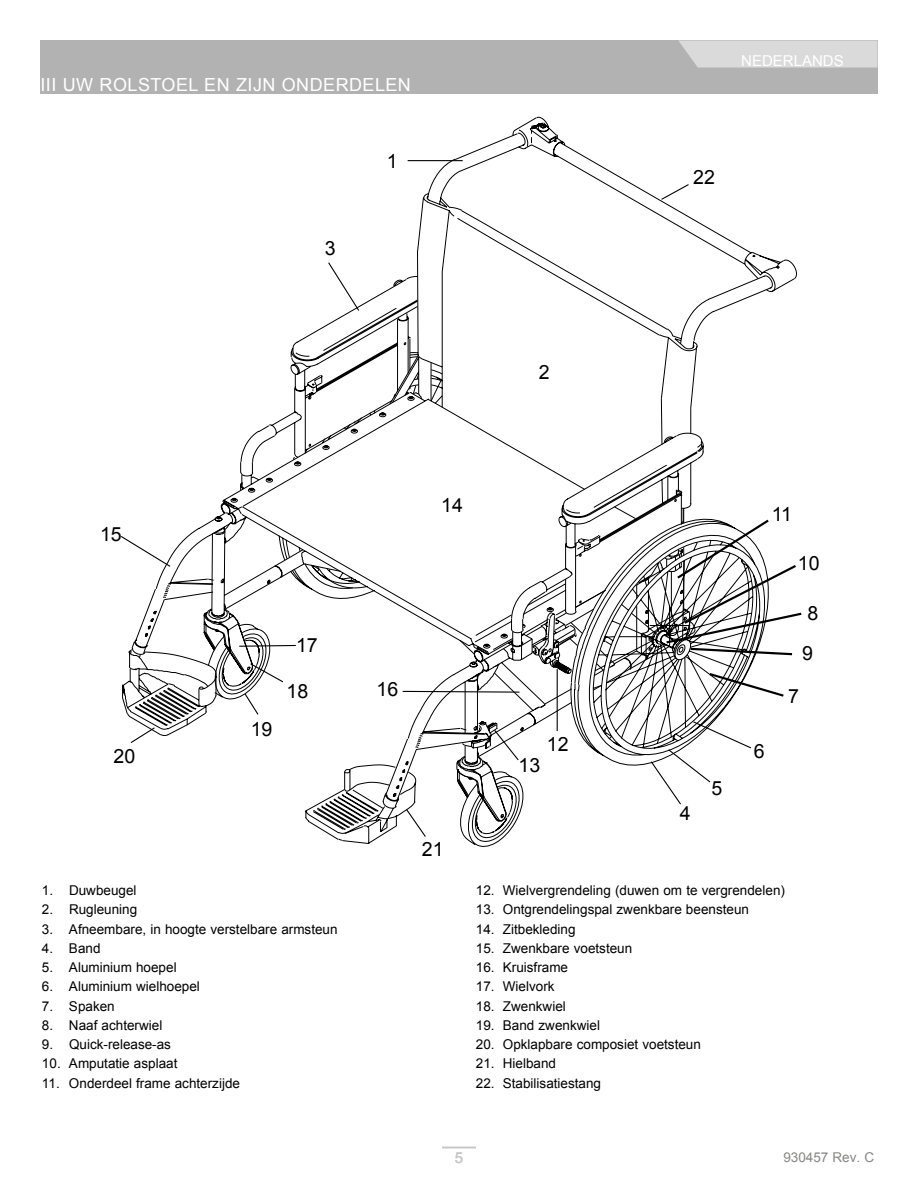
<style>
.page{position:relative;width:918px;height:1188px;background:#fff}
.page>*{position:absolute;margin:0;border:0;box-sizing:border-box;transform-origin:0 0}
.t1{font:19.65px "Arial";color:#000}
.t2{font:18px "Arial";letter-spacing:.025em;color:#fff}
.t3{font:15px "Arial";color:#fff}
.t4{font:15px "Arial";color:#c6c6c6}
.t5{font:13.5px "Arial";color:#000}
.t6{font:13.5px "Arial";color:#878786}
</style>
<div class="page">
<div style="left:41px;top:40px;width:837px;height:54px;background:#b2b2b2"></div>
<svg style="left:679px;top:40px;width:199px;height:28px;background:#d6d6d6"></svg>
<hr style="left:442px;top:1147px;width:34px;height:1px;background:#c6c6c6">
<svg style="left:122px;top:568px;width:47px;height:168px"></svg>
<svg style="left:169px;top:515px;width:355px;height:332px"></svg>
<svg style="left:407px;top:158px;width:366px;height:548px"></svg>
<svg style="left:220px;top:275px;width:475px;height:485px"></svg>
<svg style="left:707px;top:671px;width:77px;height:27px"></svg>
<svg style="left:664px;top:518px;width:138px;height:138px"></svg>
<hr style="left:557px;top:669px;width:1px;height:62px;background:#000">
<svg style="left:493px;top:729px;width:27px;height:33px"></svg>
<svg style="left:402px;top:690px;width:119px;height:3px"></svg>
<svg style="left:249px;top:662px;width:35px;height:21px"></svg>
<svg style="left:660px;top:183px;width:30px;height:18px"></svg>
<svg style="left:121px;top:535px;width:51px;height:33px"></svg>
<svg style="left:129px;top:726px;width:27px;height:17px"></svg>
<svg style="left:405px;top:808px;width:22px;height:30px"></svg>
<svg style="left:650px;top:720px;width:101px;height:85px"></svg>
<svg style="left:244px;top:692px;width:16px;height:24px"></svg>
<svg style="left:238px;top:644px;width:59px;height:3px"></svg>
<svg style="left:327px;top:262px;width:33px;height:50px"></svg>
<hr style="left:408px;top:160px;width:55px;height:1px;background:#000">
<h2 class="t2" style="left:40px;top:78px;width:372px">III UW ROLSTOEL EN ZIJN ONDERDELEN</h2>
<h1 class="t1" style="left:325px;top:241px;width:12px">3</h1>
<h1 class="t1" style="left:387px;top:153px;width:12px">1</h1>
<h1 class="t1" style="left:539px;top:365px;width:12px">2</h1>
<p class="t3" style="left:741px;top:52px;width:104px">NEDERLANDS</p>
<h1 class="t1" style="left:693px;top:169px;width:23px">22</h1>
<h1 class="t1" style="left:100px;top:521px;width:23px">15</h1>
<h1 class="t1" style="left:114px;top:749px;width:23px">20</h1>
<h1 class="t1" style="left:251px;top:722px;width:23px">19</h1>
<h1 class="t1" style="left:296px;top:632px;width:23px">17</h1>
<h1 class="t1" style="left:287px;top:678px;width:23px">18</h1>
<p class="t5" style="left:42px;top:885px;width:96px">1. Duwbeugel</p>
<p class="t5" style="left:42px;top:905px;width:97px">2. Rugleuning</p>
<p class="t5" style="left:42px;top:924px;width:297px">3. Afneembare, in hoogte verstelbare armsteun</p>
<p class="t5" style="left:42px;top:939px;width:60px">4. Band</p>
<p class="t5" style="left:42px;top:959px;width:136px">5. Aluminium hoepel</p>
<p class="t5" style="left:42px;top:982px;width:159px">6. Aluminium wielhoepel</p>
<p class="t5" style="left:42px;top:997px;width:74px">7. Spaken</p>
<p class="t5" style="left:42px;top:1016px;width:122px">8. Naaf achterwiel</p>
<p class="t5" style="left:42px;top:1039px;width:131px">9. Quick-release-as</p>
<p class="t5" style="left:42px;top:1059px;width:137px">10. Amputatie asplaat</p>
<p class="t5" style="left:42px;top:1078px;width:200px">11. Onderdeel frame achterzijde</p>
<h1 class="t1" style="left:377px;top:681px;width:23px">16</h1>
<h1 class="t1" style="left:441px;top:492px;width:23px">14</h1>
<h1 class="t1" style="left:422px;top:841px;width:23px">21</h1>
<h1 class="t1" style="left:772px;top:506px;width:22px">11</h1>
<h1 class="t1" style="left:798px;top:556px;width:23px">10</h1>
<h1 class="t1" style="left:807px;top:601px;width:12px">8</h1>
<h1 class="t1" style="left:802px;top:646px;width:12px">9</h1>
<h1 class="t1" style="left:519px;top:758px;width:23px">13</h1>
<h1 class="t1" style="left:547px;top:737px;width:23px">12</h1>
<h1 class="t1" style="left:680px;top:800px;width:12px">4</h1>
<h1 class="t1" style="left:712px;top:775px;width:12px">5</h1>
<h1 class="t1" style="left:754px;top:744px;width:12px">6</h1>
<h1 class="t1" style="left:788px;top:683px;width:12px">7</h1>
<p class="t5" style="left:476px;top:885px;width:311px">12. Wielvergrendeling (duwen om te vergrendelen)</p>
<p class="t5" style="left:476px;top:905px;width:275px">13. Ontgrendelingspal zwenkbare beensteun</p>
<p class="t5" style="left:476px;top:920px;width:101px">14. Zitbekleding</p>
<p class="t5" style="left:476px;top:939px;width:158px">15. Zwenkbare voetsteun</p>
<p class="t5" style="left:476px;top:962px;width:94px">16. Kruisframe</p>
<p class="t5" style="left:476px;top:978px;width:80px">17. Wielvork</p>
<p class="t5" style="left:476px;top:997px;width:92px">18. Zwenkwiel</p>
<p class="t5" style="left:476px;top:1020px;width:126px">19. Band zwenkwiel</p>
<p class="t5" style="left:476px;top:1039px;width:227px">20. Opklapbare composiet voetsteun</p>
<p class="t5" style="left:476px;top:1059px;width:82px">21. Hielband</p>
<p class="t5" style="left:476px;top:1078px;width:127px">22. Stabilisatiestang</p>
<p class="t4" style="left:455px;top:1148px;width:10px">5</p>
<p class="t6" style="left:783px;top:1149px;width:92px">930457 Rev. C</p>
</div>
